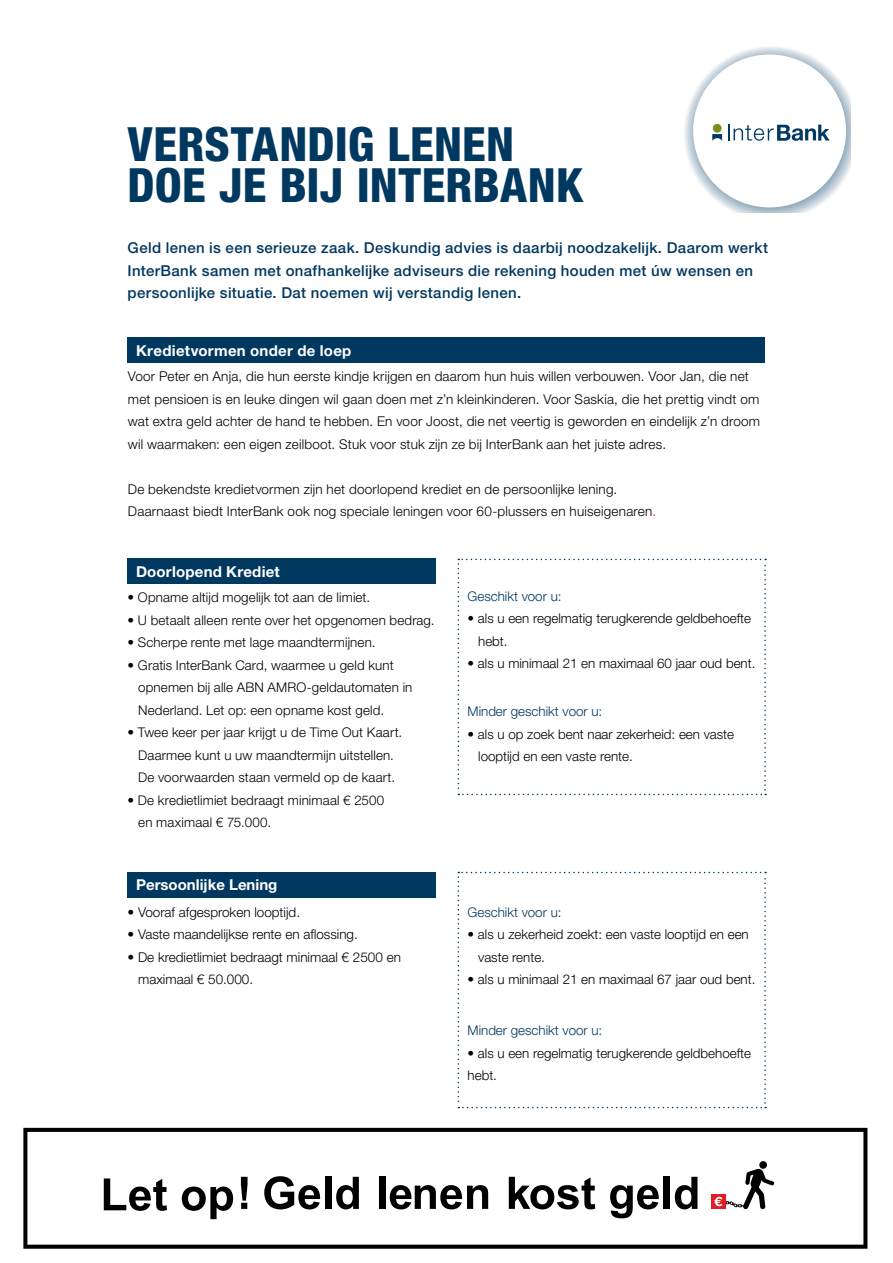
<style>
.page{position:relative;width:893px;height:1263px;background:#fff}
.page>*{position:absolute;margin:0;border:0;box-sizing:border-box;transform-origin:0 0}
.t1{font:800 condensed 47.25px/40.5px "Helvetica Neue LT Std";letter-spacing:.005em;color:#003860}
.t2{font:500 15px/22.5px "Helvetica Neue LT Std";letter-spacing:.02em;color:#003860}
.t3{font:700 15px "Helvetica Neue LT Std";letter-spacing:.015em;color:#fff}
.t4{font:300 13.5px/22.5px "Helvetica Neue LT Std";letter-spacing:.015em;color:#000}
.t5{font:300 13.35px/22.5px "Helvetica Neue LT Std";letter-spacing:.005em;color:#000}
.t6{font:300 13.35px "Helvetica Neue LT Std";color:#003860}
.s1{color:#ec008c}
</style>
<div class="page">
<div style="left:128px;top:559px;width:308px;height:25px;background:#003860"></div>
<div style="left:128px;top:338px;width:637px;height:25px;background:#003860"></div>
<div style="left:128px;top:872px;width:308px;height:25px;background:#003860"></div>
<svg style="left:458px;top:559px;width:308px;height:236px"></svg>
<svg style="left:458px;top:872px;width:308px;height:236px"></svg>
<svg style="left:23px;top:1128px;width:844px;height:121px"></svg>
<svg style="left:684px;top:47px;width:166px;height:166px"></svg>
<h1 class="t1" style="left:128px;top:123px;width:457px">VERSTANDIG LENEN<br>DOE JE BIJ INTERBANK</h1>
<p class="t2" style="left:128px;top:236px;width:642px">Geld lenen is een serieuze zaak. Deskundig advies is daarbij noodzakelijk. Daarom werkt<br>InterBank samen met onafhankelijke adviseurs die rekening houden met úw wensen en persoonlijke situatie. Dat noemen wij verstandig lenen.</p>
<p class="t3" style="left:136px;top:341px;width:217px">Kredietvormen onder de loep</p>
<p class="t4" style="left:128px;top:365px;width:634px">Voor Peter en Anja, die hun eerste kindje krijgen en daarom hun huis willen verbouwen. Voor Jan, die net met pensioen is en leuke dingen wil gaan doen met z’n kleinkinderen. Voor Saskia, die het prettig vindt om wat extra geld achter de hand te hebben. En voor Joost, die net veertig is geworden en eindelijk z’n droom wil waarmaken: een eigen zeilboot. Stuk voor stuk zijn ze bij InterBank aan het juiste adres.</p>
<p class="t4" style="left:128px;top:477px;width:530px">De bekendste kredietvormen zijn het doorlopend krediet en de persoonlijke lening.<br>Daarnaast biedt InterBank ook nog speciale leningen voor 60-plussers en huiseigenaren<span class="s1">.</span></p>
<p class="t3" style="left:136px;top:562px;width:145px">Doorlopend Krediet</p>
<p class="t5" style="left:128px;top:586px;width:244px">• Opname altijd mogelijk tot aan de limiet.</p>
<p class="t5" style="left:128px;top:608px;width:309px">• U betaalt alleen rente over het opgenomen bedrag.</p>
<p class="t5" style="left:128px;top:631px;width:249px">• Scherpe rente met lage maandtermijnen.</p>
<p class="t5" style="left:138px;top:653px;width:276px;text-indent:-11px">• Gratis InterBank Card, waarmee u geld kunt opnemen bij alle ABN AMRO-geldautomaten in<br>Nederland. Let op: een opname kost geld.</p>
<p class="t5" style="left:128px;top:721px;width:276px;text-align:center">• Twee keer per jaar krijgt u de Time Out Kaart.<br>Daarmee kunt u uw maandtermijn uitstellen.<br>De voorwaarden staan vermeld op de kaart.</p>
<p class="t5" style="left:138px;top:788px;width:248px;text-indent:-11px">• De kredietlimiet bedraagt minimaal € 2500 en maximaal € 75.000.</p>
<p class="t3" style="left:136px;top:875px;width:143px">Persoonlijke Lening</p>
<p class="t4" style="left:128px;top:900px;width:174px">• Vooraf afgesproken looptijd.</p>
<p class="t4" style="left:128px;top:923px;width:232px">• Vaste maandelijkse rente en aflossing.</p>
<p class="t4" style="left:138px;top:945px;width:264px;text-indent:-11px">• De kredietlimiet bedraagt minimaal € 2500 en maximaal € 50.000.</p>
<p class="t6" style="left:468px;top:588px;width:95px">Geschikt voor u:</p>
<p class="t5" style="left:478px;top:607px;width:274px;text-indent:-11px">• als u een regelmatig terugkerende geldbehoefte hebt.</p>
<p class="t5" style="left:468px;top:652px;width:289px">• als u minimaal 21 en maximaal 60 jaar oud bent.</p>
<p class="t6" style="left:468px;top:703px;width:136px">Minder geschikt voor u:</p>
<p class="t5" style="left:478px;top:722px;width:257px;text-indent:-11px">• als u op zoek bent naar zekerheid: een vaste looptijd en een vaste rente.</p>
<p class="t6" style="left:468px;top:904px;width:95px">Geschikt voor u:</p>
<p class="t5" style="left:478px;top:923px;width:272px;text-indent:-11px">• als u zekerheid zoekt: een vaste looptijd en een vaste rente.</p>
<p class="t5" style="left:468px;top:968px;width:289px">• als u minimaal 21 en maximaal 67 jaar oud bent.</p>
<p class="t6" style="left:468px;top:1022px;width:136px">Minder geschikt voor u:</p>
<p class="t5" style="left:468px;top:1041px;width:285px">• als u een regelmatig terugkerende geldbehoefte hebt.</p>
</div>
